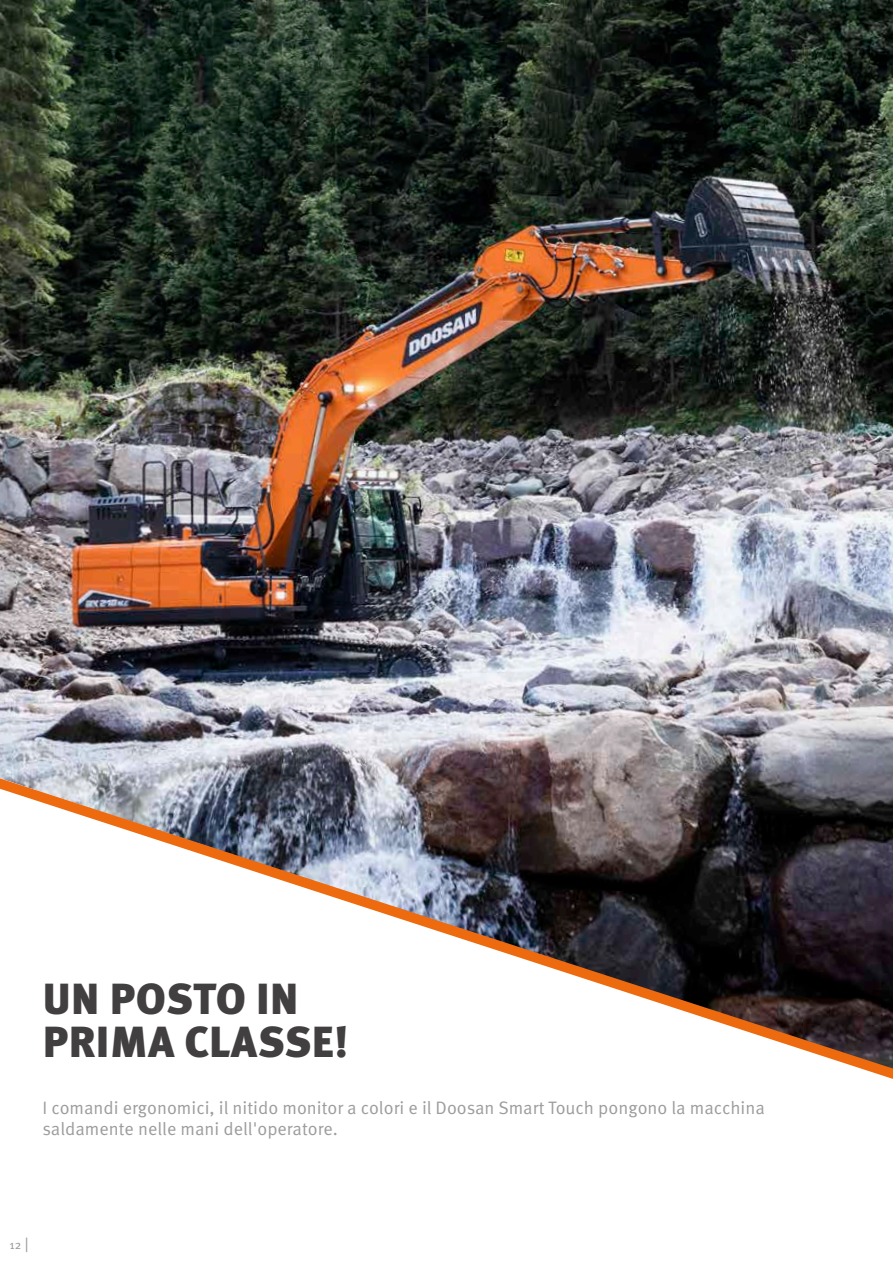
<style>
.page{position:relative;width:893px;height:1263px;background:#fff}
.page>*{position:absolute;margin:0;border:0;box-sizing:border-box;transform-origin:0 0}
.t1{font:900 43.5px/43.5px "Meta Pro";letter-spacing:.01em;color:#423f41}
.t2{font:18px/21.6px "Meta Pro Norm";color:#9c9c9c}
.t3{font:12px "Meta Pro Norm";color:#979296}
.s1{font-size:15px}
</style>
<div class="page">
<img style="left:0;top:0;width:893px;height:778px">
<svg style="left:0;top:778px;width:893px;height:301px"></svg>
<h1 class="t1" style="left:43px;top:975px;width:307px">UN POSTO IN<br>PRIMA CLASSE!</h1>
<p class="t2" style="left:43px;top:1095px;width:724px">I comandi ergonomici, il nitido monitor a colori e il Doosan Smart Touch pongono la macchina saldamente nelle mani dell'operatore.</p>
<p class="t3" style="left:10px;top:1235px;width:21px">12 <span class="s1">|</span></p>
</div>
